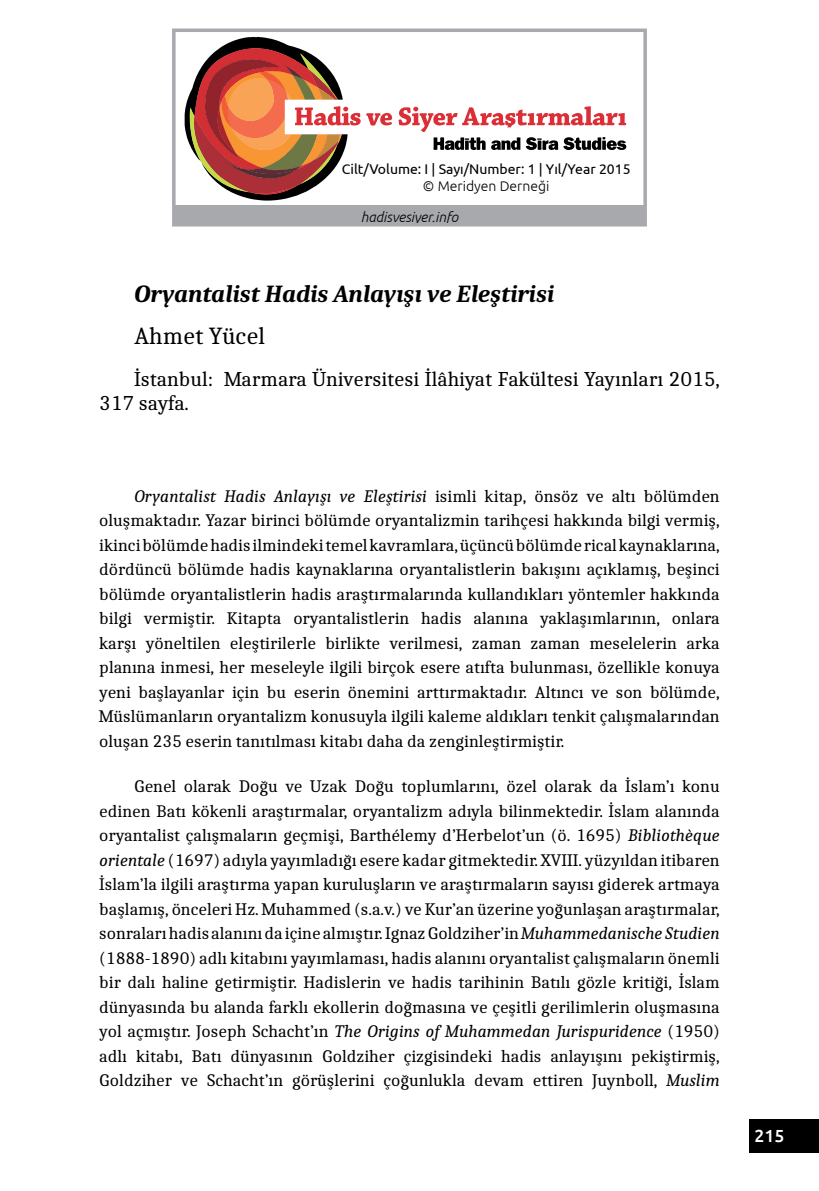
<style>
.page{position:relative;width:819px;height:1191px;background:#fff}
.page>*{position:absolute;margin:0;border:0;box-sizing:border-box;transform-origin:0 0}
.t1{font:italic 700 24.5px "Caladea";color:#000}
.t2{font:24.5px "Caladea";color:#000}
.t3{font:21px/24.5px "Caladea";color:#000}
.t4{font:17.5px/24.5px "Caladea";color:#000;text-align:justify}
.t5{font:500 17.5px "Ubuntu";color:#fff}
.t6{font:14px "Ubuntu";color:#000}
.t7{font:italic 300 14px "Ubuntu";color:#000}
.t8{font:300 14px "Ubuntu";color:#000}
.s1{font-style:italic}
</style>
<div class="page">
<div style="left:749px;top:1119px;width:70px;height:34px;background:#000"></div>
<svg style="left:366px;top:112px;width:26px;height:14px"></svg>
<svg style="left:398px;top:106px;width:228px;height:45px"></svg>
<svg style="left:184px;top:37px;width:176px;height:164px"></svg>
<div style="left:174px;top:206px;width:471px;height:19px;background:#a7a9ac"></div>
<div style="left:172px;top:29px;width:475px;height:197px;border:4px solid #a7a9ac"></div>
<p class="t6" style="left:342px;top:161px;width:290px">Cilt/Volume: I | Sayı/Number: 1 | Yıl/Year 2015</p>
<p class="t8" style="left:423px;top:178px;width:128px">© Meridyen Derneği</p>
<p class="t7" style="left:361px;top:208px;width:99px">hadisvesiyer.info</p>
<h1 class="t1" style="left:134px;top:279px;width:421px">Oryantalist Hadis Anlayışı ve Eleştirisi</h1>
<h1 class="t2" style="left:134px;top:321px;width:132px">Ahmet Yücel</h1>
<p class="t3" style="left:99px;top:366px;width:622px;text-indent:35px">İstanbul: Marmara Üniversitesi İlâhiyat Fakültesi Yayınları 2015,<br>317 sayfa.</p>
<p class="t4" style="left:99px;top:483px;width:622px;text-indent:35px"><span class="s1">Oryantalist Hadis Anlayışı ve Eleştirisi</span> isimli kitap, önsöz ve altı bölümden oluşmaktadır. Yazar birinci bölümde oryantalizmin tarihçesi hakkında bilgi vermiş, ikinci bölümde hadis ilmindeki temel kavramlara, üçüncü bölümde rical kaynaklarına, dördüncü bölümde hadis kaynaklarına oryantalistlerin bakışını açıklamış, beşinci bölümde oryantalistlerin hadis araştırmalarında kullandıkları yöntemler hakkında bilgi vermiştir. Kitapta oryantalistlerin hadis alanına yaklaşımlarının, onlara karşı yöneltilen eleştirilerle birlikte verilmesi, zaman zaman meselelerin arka planına inmesi, her meseleyle ilgili birçok esere atıfta bulunması, özellikle konuya yeni başlayanlar için bu eserin önemini arttırmaktadır. Altıncı ve son bölümde, Müslümanların oryantalizm konusuyla ilgili kaleme aldıkları tenkit çalışmalarından oluşan 235 eserin tanıtılması kitabı daha da zenginleştirmiştir.</p>
<p class="t4" style="left:99px;top:773px;width:622px;text-indent:35px">Genel olarak Doğu ve Uzak Doğu toplumlarını, özel olarak da İslam’ı konu edinen Batı kökenli araştırmalar, oryantalizm adıyla bilinmektedir. İslam alanında oryantalist çalışmaların geçmişi, Barthélemy d’Herbelot’un (ö. 1695) <span class="s1">Bibliothèque orientale</span> (1697) adıyla yayımladığı esere kadar gitmektedir. XVIII. yüzyıldan itibaren İslam’la ilgili araştırma yapan kuruluşların ve araştırmaların sayısı giderek artmaya başlamış, önceleri Hz. Muhammed (s.a.v.) ve Kur’an üzerine yoğunlaşan araştırmalar, sonraları hadis alanını da içine almıştır. Ignaz Goldziher’in <span class="s1">Muhammedanische Studien </span>(1888-1890) adlı kitabını yayımlaması, hadis alanını oryantalist çalışmaların önemli bir dalı haline getirmiştir. Hadislerin ve hadis tarihinin Batılı gözle kritiği, İslam dünyasında bu alanda farklı ekollerin doğmasına ve çeşitli gerilimlerin oluşmasına yol açmıştır. Joseph Schacht’ın <span class="s1">The Origins of Muhammedan Jurispuridence</span> (1950) adlı kitabı, Batı dünyasının Goldziher çizgisindeki hadis anlayışını pekiştirmiş, Goldziher ve Schacht’ın görüşlerini çoğunlukla devam ettiren Juynboll, <span class="s1">Muslim</span></p>
<p class="t5" style="left:754px;top:1124px;width:31px">215</p>
</div>
